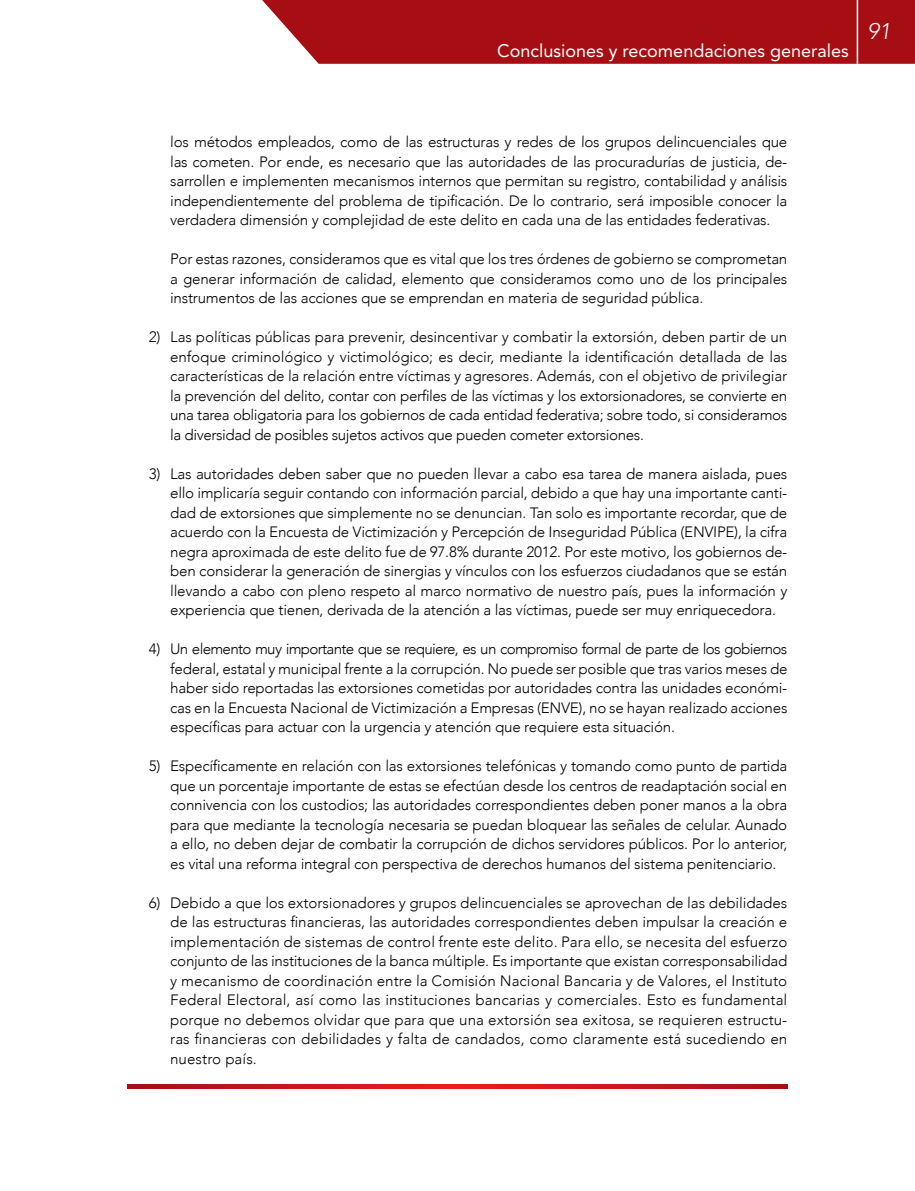
<style>
.page{position:relative;width:915px;height:1191px;background:#fff}
.page>*{position:absolute;margin:0;border:0;box-sizing:border-box;transform-origin:0 0}
.t1{font:italic 300 22.5px "Avenir LT Std";color:#fff}
.t2{font:18px "Avenir LT Std";color:#fff}
.t3{font:300 15px/19.5px "Avenir";letter-spacing:-.01em;color:#000;text-align:justify}
</style>
<div class="page">
<div style="left:262px;top:0;width:652px;height:64px;background:#a70e13"></div>
<hr style="left:856px;top:0;width:1px;height:64px;background:#fff">
<svg style="left:128px;top:1084px;width:659px;height:5px;background:#c8161c"></svg>
<p class="t2" style="left:497px;top:40px;width:353px">Conclusiones y recomendaciones generales</p>
<h1 class="t1" style="left:867px;top:18px;width:25px">91</h1>
<p class="t3" style="left:170px;top:132px;width:618px">los métodos empleados, como de las estructuras y redes de los grupos delincuenciales que las cometen. Por ende, es necesario que las autoridades de las procuradurías de justicia, de&shy;sarrollen e implementen mecanismos internos que permitan su registro, contabilidad y análisis independientemente del problema de tipificación. De lo contrario, será imposible conocer la verdadera dimensión y complejidad de este delito en cada una de las entidades federativas.</p>
<p class="t3" style="left:170px;top:249px;width:618px">Por estas razones, consideramos que es vital que los tres órdenes de gobierno se comprometan a generar información de calidad, elemento que consideramos como uno de los principales instrumentos de las acciones que se emprendan en materia de seguridad pública.</p>
<p class="t3" style="left:170px;top:327px;width:618px;text-indent:-21px">2) Las políticas públicas para prevenir, desincentivar y combatir la extorsión, deben partir de un enfoque criminológico y victimológico; es decir, mediante la identificación detallada de las características de la relación entre víctimas y agresores. Además, con el objetivo de privilegiar la prevención del delito, contar con perfiles de las víctimas y los extorsionadores, se convierte en una tarea obligatoria para los gobiernos de cada entidad federativa; sobre todo, si consideramos la diversidad de posibles sujetos activos que pueden cometer extorsiones.</p>
<p class="t3" style="left:170px;top:464px;width:618px;text-indent:-21px">3) Las autoridades deben saber que no pueden llevar a cabo esa tarea de manera aislada, pues ello implicaría seguir contando con información parcial, debido a que hay una importante canti&shy;dad de extorsiones que simplemente no se denuncian. Tan solo es importante recordar, que de acuerdo con la Encuesta de Victimización y Percepción de Inseguridad Pública (ENVIPE), la cifra negra aproximada de este delito fue de 97.8% durante 2012. Por este motivo, los gobiernos de&shy;ben considerar la generación de sinergias y vínculos con los esfuerzos ciudadanos que se están llevando a cabo con pleno respeto al marco normativo de nuestro país, pues la información y experiencia que tienen, derivada de la atención a las víctimas, puede ser muy enriquecedora.</p>
<p class="t3" style="left:170px;top:639px;width:618px;text-indent:-21px">4) Un elemento muy importante que se requiere, es un compromiso formal de parte de los gobiernos federal, estatal y municipal frente a la corrupción. No puede ser posible que tras varios meses de haber sido reportadas las extorsiones cometidas por autoridades contra las unidades económi&shy;cas en la Encuesta Nacional de Victimización a Empresas (ENVE), no se hayan realizado acciones específicas para actuar con la urgencia y atención que requiere esta situación.</p>
<p class="t3" style="left:170px;top:756px;width:618px;text-indent:-21px">5) Específicamente en relación con las extorsiones telefónicas y tomando como punto de partida que un porcentaje importante de estas se efectúan desde los centros de readaptación social en connivencia con los custodios; las autoridades correspondientes deben poner manos a la obra para que mediante la tecnología necesaria se puedan bloquear las señales de celular. Aunado a ello, no deben dejar de combatir la corrupción de dichos servidores públicos. Por lo anterior, es vital una reforma integral con perspectiva de derechos humanos del sistema penitenciario.</p>
<p class="t3" style="left:170px;top:893px;width:618px;text-indent:-21px">6) Debido a que los extorsionadores y grupos delincuenciales se aprovechan de las debilidades de las estructuras financieras, las autoridades correspondientes deben impulsar la creación e implementación de sistemas de control frente este delito. Para ello, se necesita del esfuerzo conjunto de las instituciones de la banca múltiple. Es importante que existan corresponsabilidad y mecanismo de coordinación entre la Comisión Nacional Bancaria y de Valores, el Instituto Federal Electoral, así como las instituciones bancarias y comerciales. Esto es fundamental porque no debemos olvidar que para que una extorsión sea exitosa, se requieren estructu&shy;ras financieras con debilidades y falta de candados, como claramente está sucediendo en nuestro país.</p>
</div>
